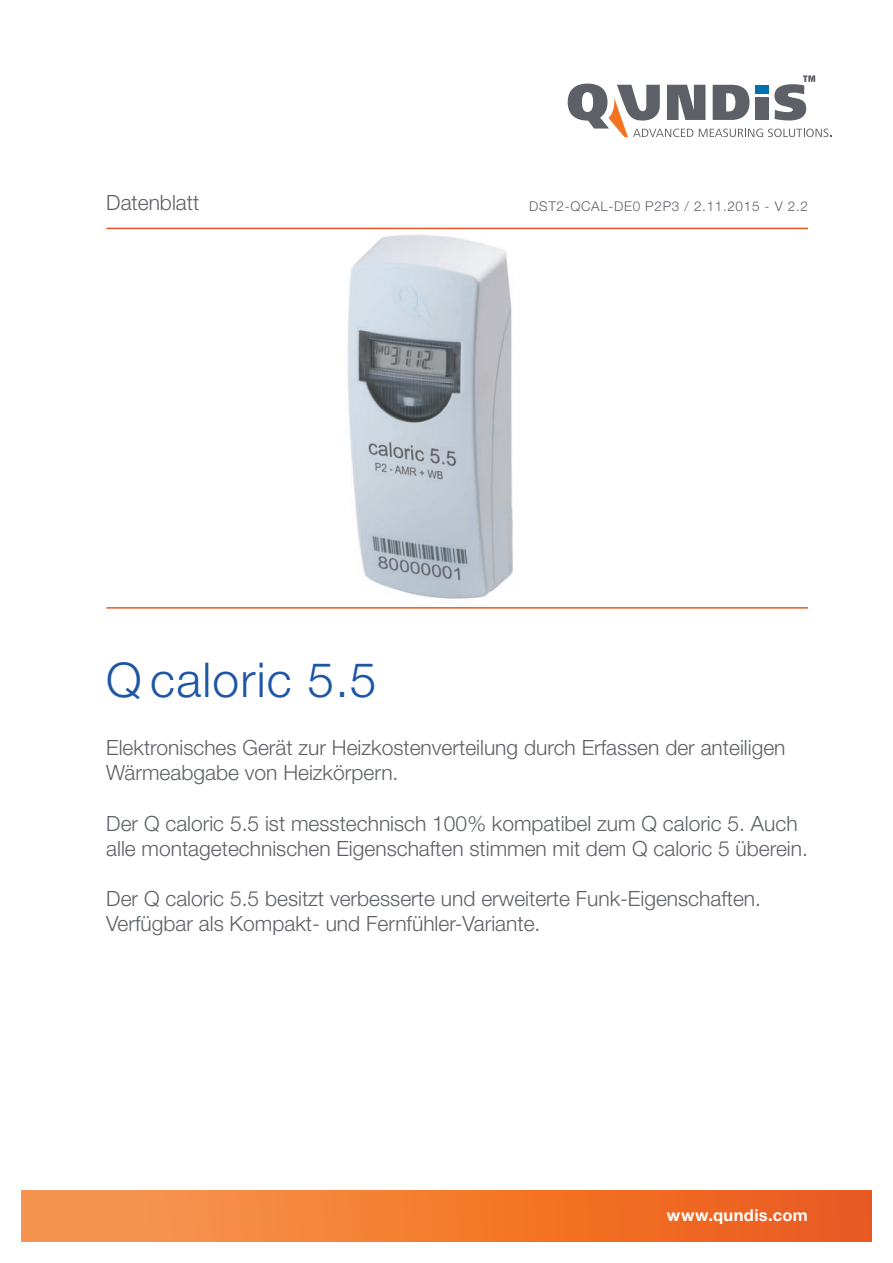
<style>
.page{position:relative;width:893px;height:1263px;background:#fff}
.page>*{position:absolute;margin:0;border:0;box-sizing:border-box;transform-origin:0 0}
.t1{font:300 48px "Helvetica Neue LT Pro";letter-spacing:.025em;color:#1e56a6}
.t2{font:300 21px/25.2px "Helvetica Neue LT Pro";color:#5d6067}
.t3{font:700 16.5px "Helvetica Neue LT Pro";letter-spacing:.02em;color:#fff}
.t4{font:300 13.5px "Helvetica Neue LT Pro";letter-spacing:.05em;color:#5d6067}
</style>
<div class="page">
<img style="left:323px;top:229px;width:197px;height:370px">
<hr style="left:106px;top:607px;width:702px;height:2px;background:#e75824">
<hr style="left:106px;top:228px;width:702px;height:1px;background:#e75824">
<svg style="left:568px;top:75px;width:263px;height:62px"></svg>
<div style="left:21px;top:1191px;width:851px;height:51px;background:linear-gradient(to right,#f99b51,#ec5a16)"></div>
<p class="t2" style="left:106px;top:190px;width:94px">Datenblatt</p>
<p class="t4" style="left:529px;top:198px;width:280px">DST2-QCAL-DE0 P2P3 / 2.11.2015 - V 2.2</p>
<h1 class="t1" style="left:106px;top:651px;width:272px">Q caloric 5.5</h1>
<p class="t2" style="left:106px;top:734px;width:681px">Elektronisches Gerät zur Heizkostenverteilung durch Erfassen der anteiligen<br>Wärmeabgabe von Heizkörpern.</p>
<p class="t2" style="left:106px;top:810px;width:703px">Der Q caloric 5.5 ist messtechnisch 100% kompatibel zum Q caloric 5. Auch alle montagetechnischen Eigenschaften stimmen mit dem Q caloric 5 überein.</p>
<p class="t2" style="left:106px;top:886px;width:656px">Der Q caloric 5.5 besitzt verbesserte und erweiterte Funk-Eigenschaften.<br>Verfügbar als Kompakt- und Fernfühler-Variante.</p>
<p class="t3" style="left:667px;top:1205px;width:143px">www.qundis.com</p>
</div>
